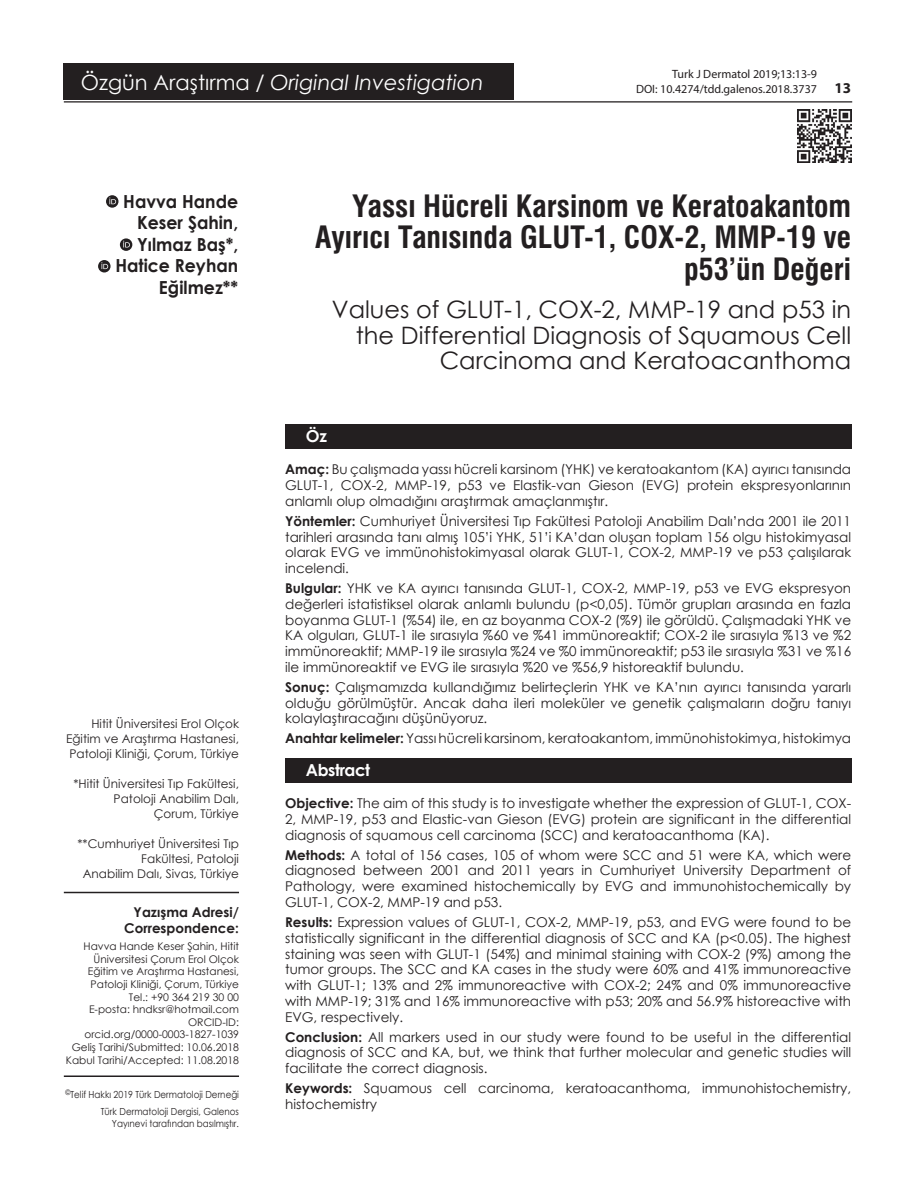
<style>
.page{position:relative;width:915px;height:1191px;background:#fff}
.page>*{position:absolute;margin:0;border:0;box-sizing:border-box;transform-origin:0 0}
.BASLIK{font:30px/31.5px "Swiss Condensed Bold Tr";color:#231f20;text-align:right}
._2__BASLIK{font:24px/25.5px "Century Gothic";color:#231f20;text-align:right}
.t1{font:italic 21px "Century Gothic";color:#fff}
.YAZARLAR{font:700 18px/21.6px "Century Gothic";color:#231f20;text-align:right;scale:.96 1}
.t2{font:700 16.5px "Century Gothic";letter-spacing:-.025em;color:#fff}
.t3{font:700 15px "Myriad Pro";color:#231f20}
.OZET{font:13.5px/15.8px "Century Gothic";color:#231f20;text-align:justify}
.t4{font:700 13.5px "Century Gothic";color:#231f20}
.KURUM{font:12px/15px "Century Gothic";color:#231f20;text-align:right}
.t5{font:12px "Myriad Pro";color:#231f20}
.t6{font:10.5px/12.6px "Century Gothic";color:#231f20;text-align:right}
.telif{font:9.75px/11.7px "Century Gothic";color:#231f20;text-align:right;scale:.9 1}
.s1{font-style:normal}
.s2{font-weight:700}
</style>
<div class="page">
<svg style="left:106px;top:195px;width:12px;height:13px"></svg>
<svg style="left:109px;top:197px;width:7px;height:7px"></svg>
<svg style="left:120px;top:238px;width:12px;height:13px"></svg>
<svg style="left:123px;top:241px;width:7px;height:6px"></svg>
<div style="left:98px;top:260px;width:12px;height:12px;background:#231f20;border-radius:50%"></div>
<svg style="left:101px;top:262px;width:7px;height:7px"></svg>
<div style="left:285px;top:424px;width:565px;height:25px;background:#231f20"></div>
<div style="left:285px;top:758px;width:565px;height:25px;background:#231f20"></div>
<img style="left:797px;top:109px;width:53px;height:53px">
<div style="left:64px;top:64px;width:449px;height:36px;background:#231f20"></div>
<hr style="left:64px;top:101px;width:787px;height:1px;background:#231f20">
<hr style="left:64px;top:1075px;width:175px;height:2px;background:#231f20">
<hr style="left:64px;top:891px;width:175px;height:2px;background:#231f20">
<p class="t1" style="left:81px;top:67px;width:404px"><span class="s1">Özgün Araştırma /</span> Original Investigation</p>
<p class="t5" style="left:672px;top:67px;width:146px">Turk J Dermatol 2019;13:13-9</p>
<p class="t5" style="left:635px;top:82px;width:182px">DOI: 10.4274/tdd.galenos.2018.3737</p>
<p class="t3" style="left:834px;top:78px;width:18px">13</p>
<p class="YAZARLAR" style="left:123px;top:189px;width:121px">Havva Hande<br>Keser Şahin,</p>
<p class="YAZARLAR" style="left:137px;top:233px;width:107px">Yılmaz Baş*,</p>
<p class="YAZARLAR" style="left:115px;top:254px;width:129px">Hatice Reyhan<br>Eğilmez**</p>
<p class="KURUM" style="left:66px;top:716px;width:174px;text-align:justify;text-indent:25px">Hitit Üniversitesi Erol Olçok Eğitim ve Araştırma Hastanesi, Patoloji Kliniği, Çorum, Türkiye</p>
<p class="KURUM" style="left:73px;top:776px;width:167px">*Hitit Üniversitesi Tıp Fakültesi,<br>Patoloji Anabilim Dalı,<br>Çorum, Türkiye</p>
<p class="KURUM" style="left:77px;top:836px;width:163px">**Cumhuriyet Üniversitesi Tıp<br>Fakültesi, Patoloji<br>Anabilim Dalı, Sivas, Türkiye</p>
<p class="t4" style="left:134px;top:901px;width:107px">Yazışma Adresi/</p>
<p class="t4" style="left:124px;top:918px;width:116px">Correspondence:</p>
<p class="t6" style="left:83px;top:939px;width:157px">Havva Hande Keser Şahin, Hitit<br>Üniversitesi Çorum Erol Olçok<br>Eğitim ve Araştırma Hastanesi,<br>Patoloji Kliniği, Çorum, Türkiye</p>
<p class="t6" style="left:129px;top:990px;width:111px">Tel.: +90 364 219 30 00</p>
<p class="t6" style="left:89px;top:1002px;width:151px">E-posta: hndksr@hotmail.com</p>
<p class="t6" style="left:188px;top:1015px;width:52px">ORCID-ID:</p>
<p class="t6" style="left:85px;top:1028px;width:156px">orcid.org/0000-0003-1827-1039</p>
<p class="t6" style="left:72px;top:1040px;width:169px">Geliş Tarihi/Submitted: 10.06.2018</p>
<p class="t6" style="left:66px;top:1053px;width:175px">Kabul Tarihi/Accepted: 11.08.2018</p>
<p class="telif" style="left:65px;top:1088px;width:194px"><sup>©</sup>Telif Hakkı 2019 Türk Dermatoloji Derneği</p>
<p class="telif" style="left:101px;top:1106px;width:155px">Türk Dermatoloji Dergisi, Galenos<br>Yayınevi tarafından basılmıştır.</p>
<p class="BASLIK" style="left:315px;top:190px;width:537px">Yassı Hücreli Karsinom ve Keratoakantom<br>Ayırıcı Tanısında GLUT-1, COX-2, MMP-19 ve p53’ün Değeri</p>
<p class="_2__BASLIK" style="left:332px;top:296px;width:520px">Values of GLUT-1, COX-2, MMP-19 and p53 in the Differential Diagnosis of Squamous Cell<br>Carcinoma and Keratoacanthoma</p>
<p class="t2" style="left:306px;top:424px;width:23px">Öz</p>
<p class="OZET" style="left:285px;top:461px;width:567px"><span class="s2">Amaç:</span> Bu çalışmada yassı hücreli karsinom (YHK) ve keratoakantom (KA) ayırıcı tanısında GLUT-1, COX-2, MMP-19, p53 ve Elastik-van Gieson (EVG) protein ekspresyonlarının anlamlı olup olmadığını araştırmak amaçlanmıştır.</p>
<p class="OZET" style="left:285px;top:513px;width:567px"><span class="s2">Yöntemler:</span> Cumhuriyet Üniversitesi Tıp Fakültesi Patoloji Anabilim Dalı’nda 2001 ile 2011 tarihleri arasında tanı almış 105’i YHK, 51’i KA’dan oluşan toplam 156 olgu histokimyasal olarak EVG ve immünohistokimyasal olarak GLUT-1, COX-2, MMP-19 ve p53 çalışılarak incelendi.</p>
<p class="OZET" style="left:285px;top:580px;width:567px"><span class="s2">Bulgular:</span> YHK ve KA ayırıcı tanısında GLUT-1, COX-2, MMP-19, p53 ve EVG ekspresyon değerleri istatistiksel olarak anlamlı bulundu (p&lt;0,05). Tümör grupları arasında en fazla boyanma GLUT-1 (%54) ile, en az boyanma COX-2 (%9) ile görüldü. Çalışmadaki YHK ve KA olguları, GLUT-1 ile sırasıyla %60 ve %41 immünoreaktif; COX-2 ile sırasıyla %13 ve %2 immünoreaktif; MMP-19 ile sırasıyla %24 ve %0 immünoreaktif; p53 ile sırasıyla %31 ve %16 ile immünoreaktif ve EVG ile sırasıyla %20 ve %56,9 historeaktif bulundu.</p>
<p class="OZET" style="left:285px;top:679px;width:567px"><span class="s2">Sonuç:</span> Çalışmamızda kullandığımız belirteçlerin YHK ve KA’nın ayırıcı tanısında yararlı olduğu görülmüştür. Ancak daha ileri moleküler ve genetik çalışmaların doğru tanıyı kolaylaştıracağını düşünüyoruz.</p>
<p class="OZET" style="left:285px;top:730px;width:567px"><span class="s2">Anahtar kelimeler:</span> Yassı hücreli karsinom, keratoakantom, immünohistokimya, histokimya</p>
<p class="t2" style="left:306px;top:757px;width:66px">Abstract</p>
<p class="OZET" style="left:285px;top:795px;width:567px"><span class="s2">Objective:</span> The aim of this study is to investigate whether the expression of GLUT-1, COX-2, MMP-19, p53 and Elastic-van Gieson (EVG) protein are significant in the differential diagnosis of squamous cell carcinoma (SCC) and keratoacanthoma (KA).</p>
<p class="OZET" style="left:285px;top:846px;width:567px"><span class="s2">Methods:</span> A total of 156 cases, 105 of whom were SCC and 51 were KA, which were diagnosed between 2001 and 2011 years in Cumhuriyet University Department of Pathology, were examined histochemically by EVG and immunohistochemically by GLUT-1, COX-2, MMP-19 and p53.</p>
<p class="OZET" style="left:285px;top:914px;width:567px"><span class="s2">Results:</span> Expression values of GLUT-1, COX-2, MMP-19, p53, and EVG were found to be statistically significant in the differential diagnosis of SCC and KA (p&lt;0.05). The highest staining was seen with GLUT-1 (54%) and minimal staining with COX-2 (9%) among the tumor groups. The SCC and KA cases in the study were 60% and 41% immunoreactive with GLUT-1; 13% and 2% immunoreactive with COX-2; 24% and 0% immunoreactive with MMP-19; 31% and 16% immunoreactive with p53; 20% and 56.9% historeactive with EVG, respectively.</p>
<p class="OZET" style="left:285px;top:1028px;width:567px"><span class="s2">Conclusion:</span> All markers used in our study were found to be useful in the differential diagnosis of SCC and KA, but, we think that further molecular and genetic studies will facilitate the correct diagnosis.</p>
<p class="OZET" style="left:285px;top:1080px;width:567px"><span class="s2">Keywords:</span> Squamous cell carcinoma, keratoacanthoma, immunohistochemistry, histochemistry</p>
</div>
